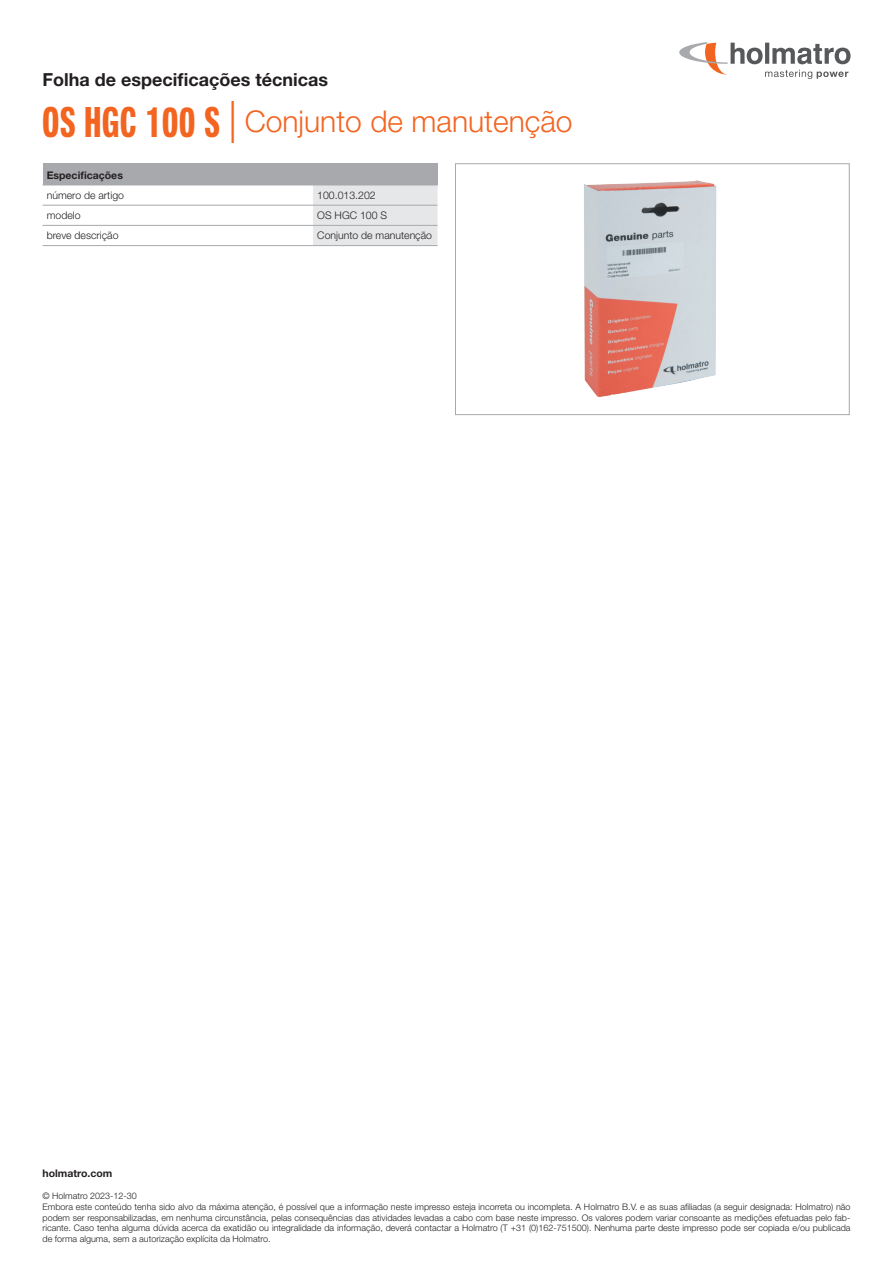
<style>
.page{position:relative;width:893px;height:1263px;background:#fff}
.page>*{position:absolute;margin:0;border:0;box-sizing:border-box;transform-origin:0 0}
.t1{font:300 30px "Helvetica Neue LT Std";color:#f36421}
.t2{font:700 18px "Helvetica Neue LT Std";color:#231f20}
.t3{font:300 10.5px "Helvetica Neue LT Std";color:#231f20}
.t4{font:700 10.5px "Helvetica Neue LT Std";color:#231f20}
.t5{font:300 9px/10.8px "Helvetica Neue LT Std";color:#231f20}
.s1{font-family:"Neue Helvetica Pro 79 Cm";font-weight:700;font-size:42px}
.s2{font-size:42px}
</style>
<div class="page">
<svg style="left:679px;top:42px;width:171px;height:37px"></svg>
<div style="left:43px;top:164px;width:394px;height:21px;background:#a8a9ad"></div>
<svg style="left:313px;top:164px;width:125px;height:82px"></svg>
<hr style="left:43px;top:185px;width:270px;height:1px;background:#a8a9ad">
<hr style="left:313px;top:185px;width:125px;height:1px;background:#a8a9ad">
<hr style="left:43px;top:205px;width:270px;height:1px;background:#a8a9ad">
<hr style="left:313px;top:205px;width:124px;height:1px;background:#a8a9ad">
<hr style="left:43px;top:245px;width:270px;height:1px;background:#a8a9ad">
<hr style="left:43px;top:225px;width:270px;height:1px;background:#a8a9ad">
<hr style="left:313px;top:245px;width:124px;height:1px;background:#a8a9ad">
<hr style="left:313px;top:225px;width:124px;height:1px;background:#a8a9ad">
<img style="left:584px;top:180px;width:133px;height:217px">
<div style="left:455px;top:164px;width:394px;height:251px;border:1px solid #a8a9ad"></div>
<h2 class="t2" style="left:43px;top:68px;width:287px">Folha de especificações técnicas</h2>
<h1 class="t1" style="left:43px;top:103px;width:532px"><span class="s1">OS HGC 100 S</span> <span class="s2">|</span> Conjunto de manutenção</h1>
<p class="t4" style="left:47px;top:168px;width:78px">Especificações</p>
<p class="t3" style="left:47px;top:189px;width:79px">número de artigo</p>
<p class="t3" style="left:317px;top:189px;width:60px">100.013.202</p>
<p class="t3" style="left:47px;top:209px;width:35px">modelo</p>
<p class="t3" style="left:317px;top:209px;width:71px">OS HGC 100 S</p>
<p class="t3" style="left:47px;top:229px;width:73px">breve descrição</p>
<p class="t3" style="left:317px;top:229px;width:116px">Conjunto de manutenção</p>
<p class="t4" style="left:43px;top:1167px;width:71px">holmatro.com</p>
<p class="t5" style="left:43px;top:1190px;width:809px">© Holmatro 2023-12-30<br>Embora este conteúdo tenha sido alvo da máxima atenção, é possível que a informação neste impresso esteja incorreta ou incompleta. A Holmatro B.V. e as suas afiliadas (a seguir designada: Holmatro) não podem ser responsabilizadas, em nenhuma circunstância, pelas consequências das atividades levadas a cabo com base neste impresso. Os valores podem variar consoante as medições efetuadas pelo fab&shy;ricante. Caso tenha alguma dúvida acerca da exatidão ou integralidade da informação, deverá contactar a Holmatro (T +31 (0)162-751500). Nenhuma parte deste impresso pode ser copiada e/ou publicada de forma alguma, sem a autorização explícita da Holmatro.</p>
</div>
